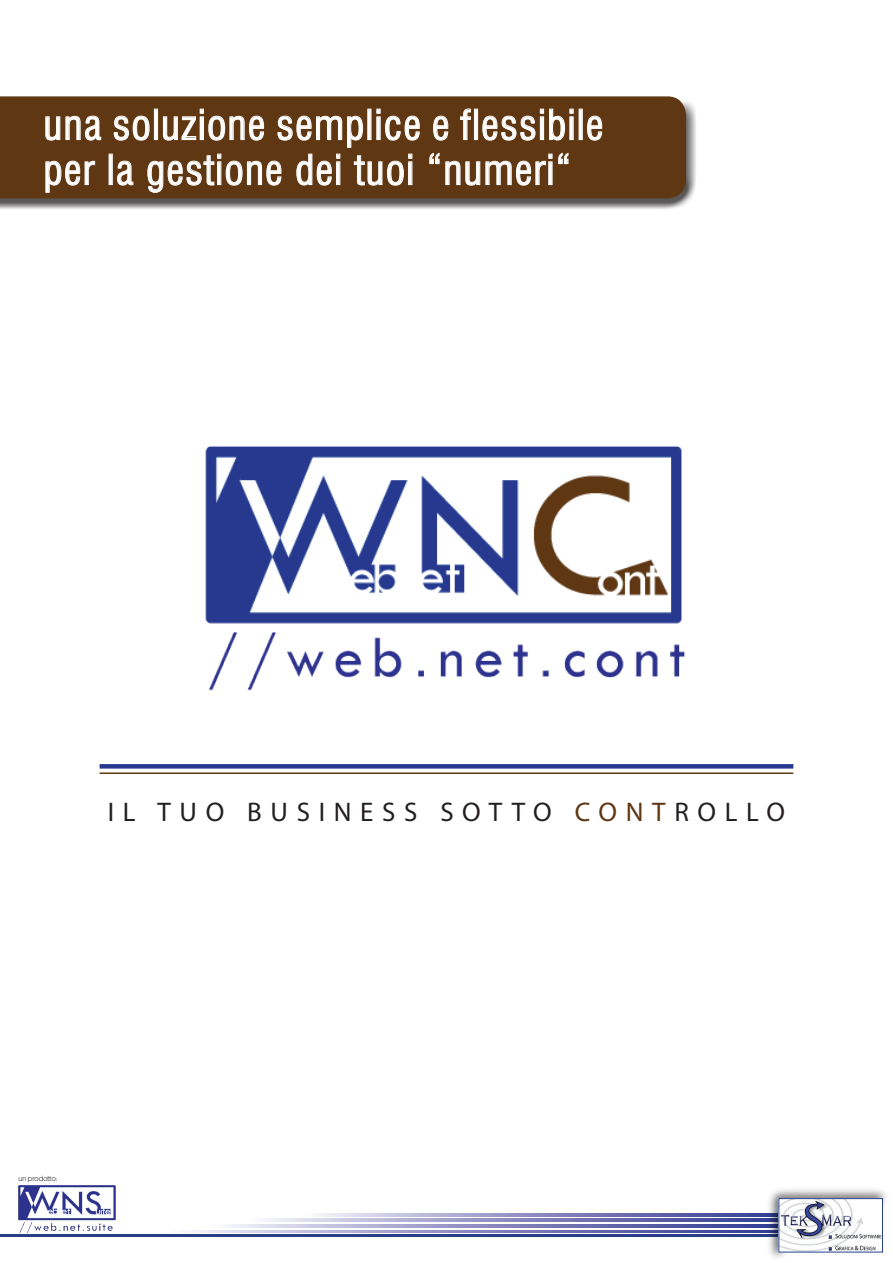
<style>
.page{position:relative;width:893px;height:1263px;background:#fff}
.page>*{position:absolute;margin:0;border:0;box-sizing:border-box;transform-origin:0 0}
.t1{font:condensed 40.5px/45px "Swiss 721 BT";letter-spacing:.03em;color:#fff}
.t2{font:27px "Myriad Pro";letter-spacing:.32em;color:#231f20}
.t3{font:7.5px "ITC Kabel Std";color:#231f20}
.s1{color:#5f3813}
</style>
<div class="page">
<div style="left:0;top:98px;width:697px;height:111px;background:#231f20;opacity:.75"></div>
<div style="left:0;top:96px;width:686px;height:102px;background:#5f3813"></div>
<hr style="left:0;top:1234px;width:794px;height:3px;background:#283f87">
<svg style="left:192px;top:1230px;width:574px;height:3px;background:#8b8cbf"></svg>
<svg style="left:229px;top:1224px;width:537px;height:3px;background:#8c8dc0"></svg>
<svg style="left:266px;top:1219px;width:500px;height:2px"></svg>
<svg style="left:321px;top:1213px;width:445px;height:3px"></svg>
<div style="left:766px;top:1185px;width:124px;height:78px;background:#231f20;opacity:.8"></div>
<img style="left:780px;top:1200px;width:101px;height:50px">
<div style="left:778px;top:1198px;width:105px;height:54px;border:1px solid #253f8e"></div>
<img style="left:205px;top:446px;width:480px;height:245px">
<img style="left:18px;top:1185px;width:98px;height:49px">
<hr style="left:100px;top:772px;width:693px;height:2px;background:#5f3813">
<svg style="left:100px;top:764px;width:693px;height:4px;background:#2c3d90"></svg>
<svg style="left:45px;top:115px;width:56px;height:26px"></svg>
<svg style="left:433px;top:115px;width:16px;height:26px"></svg>
<svg style="left:460px;top:108px;width:11px;height:32px"></svg>
<div style="left:474px;top:109px;width:4px;height:31px;border:1px solid #fff"></div>
<svg style="left:482px;top:108px;width:91px;height:33px;background:#7e5e41"></svg>
<svg style="left:587px;top:115px;width:15px;height:26px"></svg>
<svg style="left:45px;top:160px;width:50px;height:33px;background:#7e5f41"></svg>
<svg style="left:114px;top:109px;width:306px;height:84px;background:#735131"></svg>
<svg style="left:429px;top:153px;width:123px;height:33px;background:#7a5a3b"></svg>
<svg style="left:558px;top:153px;width:11px;height:11px"></svg>
<p class="t1" style="left:44px;top:102px;width:561px">una soluzione semplice e flessibile per la gestione dei tuoi “numeri“</p>
<p class="t2" style="left:108px;top:795px;width:679px">IL TUO BUSINESS SOTTO <span class="s1">CONT</span>ROLLO</p>
<p class="t3" style="left:19px;top:1174px;width:41px">un prodotto:</p>
</div>
